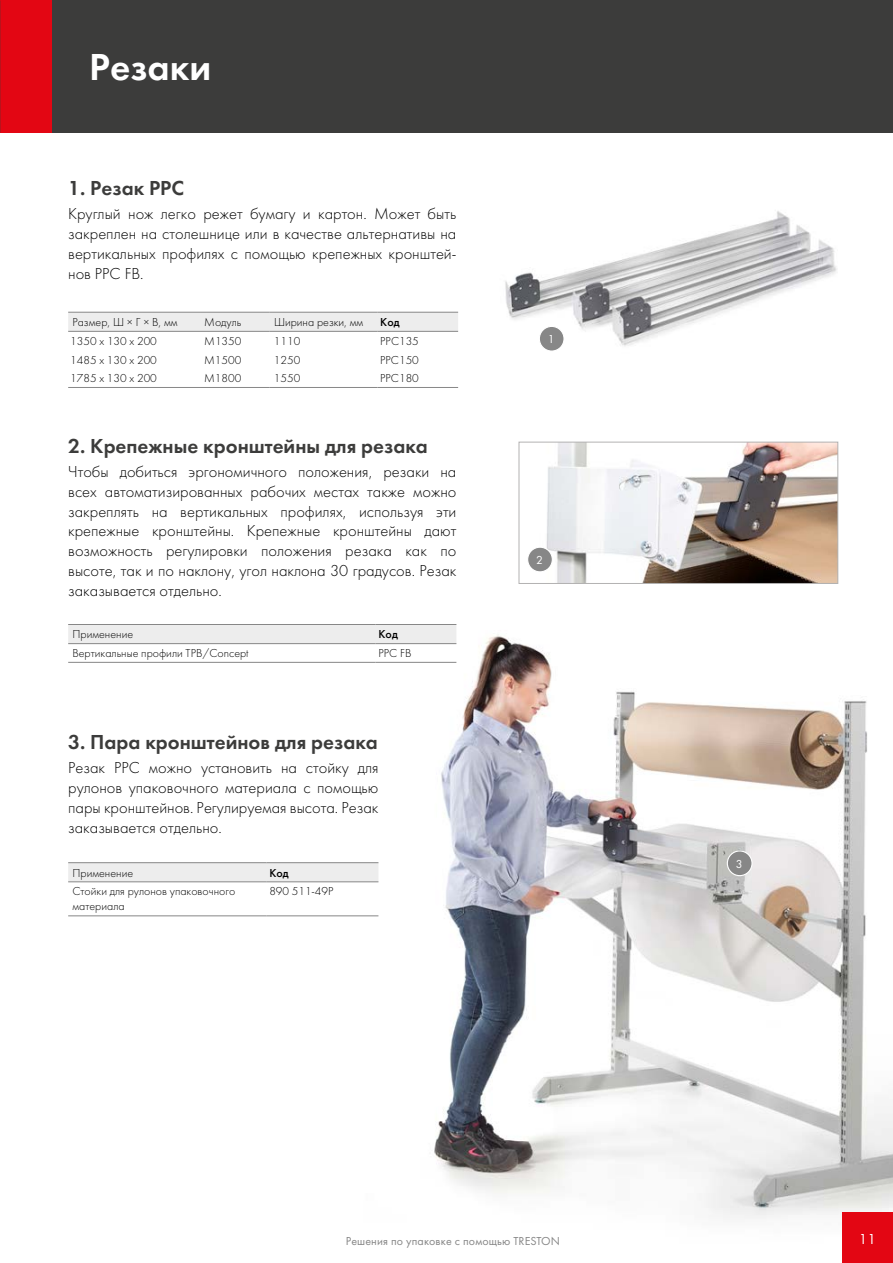
<style>
.page{position:relative;width:893px;height:1263px;background:#fff}
.page>*{position:absolute;margin:0;border:0;box-sizing:border-box;transform-origin:0 0}
.t1{font:39px "Futura Demi";color:#fff}
.t2{font:21px "Futura Demi";color:#3c3c3b}
.t3{font:300 16.5px/19.8px "Futura";color:#000;text-align:justify}
.t4{font:15px "Futura";color:#fff}
.t5{font:300 12px/15px "Futura";color:#000}
.t6{font:12px "Futura";letter-spacing:.01em;color:#878787}
.t7{font:500 12px "Futura";color:#000}
.t8{font:12px "Futura";color:#fff}
</style>
<div class="page">
<div style="left:0;top:0;width:893px;height:133px;background:#3c3c3b"></div>
<img style="left:322px;top:624px;width:571px;height:595px">
<img style="left:505px;top:211px;width:332px;height:135px">
<img style="left:546px;top:444px;width:290px;height:138px">
<div style="left:519px;top:442px;width:319px;height:142px;border:1px solid #b3b2b2"></div>
<div style="left:539px;top:326px;width:25px;height:25px;background:#878787;border-radius:50%"></div>
<div style="left:539px;top:326px;width:26px;height:26px;border:1px solid #fff;border-radius:50%"></div>
<div style="left:528px;top:547px;width:24px;height:25px;background:#878787;border-radius:50%"></div>
<div style="left:527px;top:547px;width:26px;height:25px;border:1px solid #fff;border-radius:50%"></div>
<div style="left:727px;top:851px;width:25px;height:25px;background:#878787;border-radius:50%"></div>
<div style="left:727px;top:850px;width:26px;height:26px;border:1px solid #fff;border-radius:50%"></div>
<div style="left:0;top:0;width:51px;height:133px;background:#e30613"></div>
<div style="left:842px;top:1212px;width:51px;height:51px;background:#e30613"></div>
<div style="left:68px;top:313px;width:390px;height:18px;background:#ededed"></div>
<hr style="left:68px;top:312px;width:132px;height:1px;background:#878787">
<hr style="left:200px;top:312px;width:70px;height:1px;background:#878787">
<hr style="left:270px;top:312px;width:107px;height:1px;background:#878787">
<hr style="left:377px;top:312px;width:81px;height:1px;background:#878787">
<hr style="left:68px;top:331px;width:132px;height:1px;background:#878787">
<hr style="left:377px;top:331px;width:81px;height:1px;background:#878787">
<hr style="left:68px;top:387px;width:132px;height:1px;background:#878787">
<hr style="left:200px;top:387px;width:70px;height:1px;background:#878787">
<hr style="left:270px;top:387px;width:107px;height:1px;background:#878787">
<hr style="left:377px;top:387px;width:81px;height:1px;background:#878787">
<hr style="left:200px;top:331px;width:70px;height:1px;background:#878787">
<hr style="left:270px;top:331px;width:107px;height:1px;background:#878787">
<div style="left:68px;top:625px;width:388px;height:18px;background:#ededed"></div>
<hr style="left:68px;top:662px;width:308px;height:1px;background:#878787">
<hr style="left:376px;top:662px;width:80px;height:1px;background:#878787">
<hr style="left:68px;top:624px;width:308px;height:1px;background:#878787">
<hr style="left:376px;top:624px;width:80px;height:1px;background:#878787">
<hr style="left:68px;top:643px;width:308px;height:1px;background:#878787">
<hr style="left:376px;top:643px;width:80px;height:1px;background:#878787">
<div style="left:68px;top:863px;width:310px;height:18px;background:#ededed"></div>
<hr style="left:68px;top:915px;width:198px;height:1px;background:#878787">
<hr style="left:266px;top:915px;width:112px;height:1px;background:#878787">
<hr style="left:68px;top:862px;width:198px;height:1px;background:#878787">
<hr style="left:266px;top:862px;width:112px;height:1px;background:#878787">
<hr style="left:68px;top:881px;width:198px;height:1px;background:#878787">
<hr style="left:266px;top:881px;width:112px;height:1px;background:#878787">
<h1 class="t1" style="left:89px;top:42px;width:123px">Резаки</h1>
<p class="t2" style="left:68px;top:175px;width:118px">1. Резак PPC</p>
<p class="t3" style="left:68px;top:204px;width:390px">Круглый нож легко режет бумагу и картон. Может быть закреплен на столешнице или в качестве альтернативы на вертикальных профилях с помощью крепежных кронштей&shy;нов PPC FB.</p>
<p class="t5" style="left:72px;top:315px;width:107px">Размер, Ш × Г × В, мм</p>
<p class="t5" style="left:204px;top:315px;width:39px">Модуль</p>
<p class="t5" style="left:274px;top:315px;width:91px">Ширина резки, мм</p>
<p class="t7" style="left:380px;top:315px;width:21px">Код</p>
<p class="t5" style="left:70px;top:334px;width:88px">1350 x 130 x 200</p>
<p class="t5" style="left:204px;top:334px;width:39px">M1350</p>
<p class="t5" style="left:274px;top:334px;width:28px">1110</p>
<p class="t5" style="left:380px;top:334px;width:40px">PPC135</p>
<p class="t5" style="left:70px;top:352px;width:88px">1485 x 130 x 200</p>
<p class="t5" style="left:204px;top:352px;width:39px">M1500</p>
<p class="t5" style="left:274px;top:352px;width:28px">1250</p>
<p class="t5" style="left:380px;top:352px;width:40px">PPC150</p>
<p class="t5" style="left:70px;top:371px;width:88px">1785 x 130 x 200</p>
<p class="t5" style="left:204px;top:371px;width:39px">M1800</p>
<p class="t5" style="left:274px;top:371px;width:28px">1550</p>
<p class="t5" style="left:380px;top:371px;width:40px">PPC180</p>
<p class="t2" style="left:68px;top:433px;width:361px">2. Крепежные кронштейны для резака</p>
<p class="t3" style="left:68px;top:462px;width:390px">Чтобы добиться эргономичного положения, резаки на всех автоматизированных рабочих местах также можно закреплять на вертикальных профилях, используя эти крепежные кронштейны. Крепежные кронштейны дают возможность регулировки положения резака как по высоте, так и по наклону, угол наклона 30 градусов. Резак заказывается отдельно.</p>
<p class="t5" style="left:72px;top:627px;width:62px">Применение</p>
<p class="t7" style="left:379px;top:627px;width:21px">Код</p>
<p class="t5" style="left:72px;top:646px;width:178px">Вертикальные профили TPB/Concept</p>
<p class="t5" style="left:379px;top:646px;width:34px">PPC FB</p>
<p class="t2" style="left:68px;top:729px;width:311px">3. Пара кронштейнов для резака</p>
<p class="t3" style="left:68px;top:758px;width:312px">Резак PPC можно установить на стойку для рулонов упаковочного материала с помощью пары кронштейнов. Регулируемая высота. Резак заказывается отдельно.</p>
<p class="t5" style="left:72px;top:865px;width:62px">Применение</p>
<p class="t7" style="left:269px;top:865px;width:21px">Код</p>
<p class="t5" style="left:72px;top:883px;width:164px">Стойки для рулонов упаковочного материала</p>
<p class="t5" style="left:269px;top:883px;width:66px">890 511-49P</p>
<p class="t8" style="left:548px;top:332px;width:8px">1</p>
<p class="t8" style="left:536px;top:553px;width:8px">2</p>
<p class="t8" style="left:736px;top:856px;width:8px">3</p>
<p class="t6" style="left:346px;top:1234px;width:216px">Решения по упаковке с помощью TRESTON</p>
<p class="t4" style="left:859px;top:1230px;width:19px">11</p>
</div>
